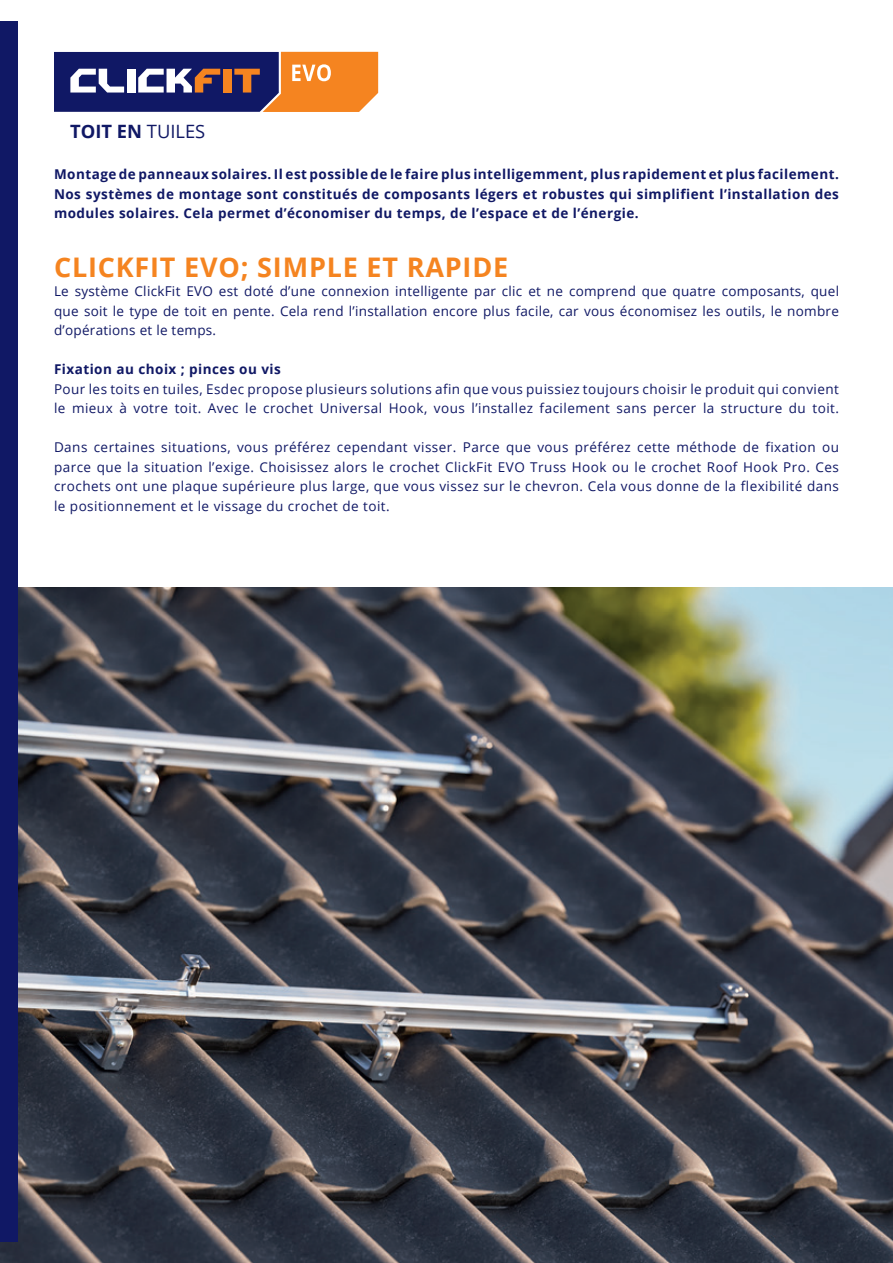
<style>
.page{position:relative;width:893px;height:1263px;background:#fff}
.page>*{position:absolute;margin:0;border:0;box-sizing:border-box;transform-origin:0 0}
.t1{font:700 27px "Open Sans";letter-spacing:.03em;color:#f58420}
.t2{font:700 18.3px "Open Sans";color:#101865}
.t3{font:13.5px/19.5px "Open Sans";letter-spacing:.035em;color:#101865;text-align:justify}
.t4{font:700 13.5px/19.5px "Open Sans";letter-spacing:.035em;color:#101865;text-align:justify}
.s1{font-weight:400}
</style>
<div class="page">
<img style="left:0;top:588px;width:893px;height:675px">
<svg style="left:54px;top:52px;width:324px;height:60px;background:#765661"></svg>
<div style="left:0;top:21px;width:17px;height:1221px;background:#101865"></div>
<h2 class="t2" style="left:70px;top:119px;width:137px">TOIT EN <span class="s1">TUILES</span></h2>
<p class="t4" style="left:54px;top:164px;width:786px">Montage de panneaux solaires. Il est possible de le faire plus intelligemment, plus rapidement et plus facilement.<br>Nos systèmes de montage sont constitués de composants légers et robustes qui simplifient l’installation des modules solaires. Cela permet d’économiser du temps, de l’espace et de l’énergie.</p>
<h1 class="t1" style="left:54px;top:248px;width:456px">CLICKFIT EVO; SIMPLE ET RAPIDE</h1>
<p class="t3" style="left:54px;top:281px;width:787px">Le système ClickFit EVO est doté d’une connexion intelligente par clic et ne comprend que quatre composants, quel que soit le type de toit en pente. Cela rend l’installation encore plus facile, car vous économisez les outils, le nombre d’opérations et le temps.</p>
<p class="t4" style="left:54px;top:359px;width:228px">Fixation au choix ; pinces ou vis</p>
<p class="t3" style="left:54px;top:379px;width:786px">Pour les toits en tuiles, Esdec propose plusieurs solutions afin que vous puissiez toujours choisir le produit qui convient le mieux à votre toit. Avec le crochet Universal Hook, vous l’installez facilement sans percer la structure du toit.</p>
<p class="t3" style="left:54px;top:437px;width:786px">Dans certaines situations, vous préférez cependant visser. Parce que vous préférez cette méthode de fixation ou parce que la situation l’exige. Choisissez alors le crochet ClickFit EVO Truss Hook ou le crochet Roof Hook Pro. Ces crochets ont une plaque supérieure plus large, que vous vissez sur le chevron. Cela vous donne de la flexibilité dans le positionnement et le vissage du crochet de toit.</p>
</div>
